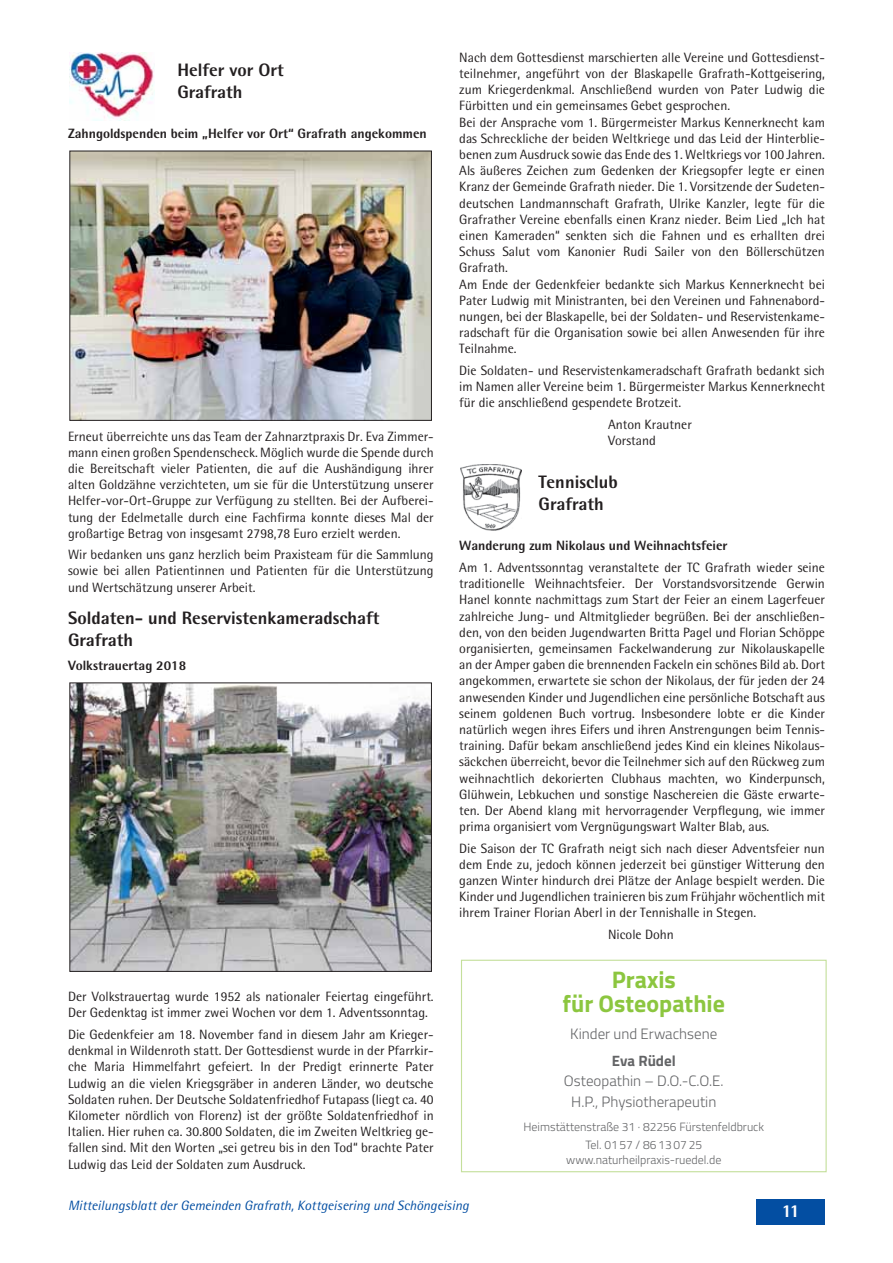
<style>
.page{position:relative;width:893px;height:1263px;background:#fff}
.page>*{position:absolute;margin:0;border:0;box-sizing:border-box;transform-origin:0 0}
.t1{font:700 24px/24px "Titillium Web";color:#8cc63f;text-align:center}
.t2{font:800 18px/21.6px "AT Rotis Semi Sans";color:#231f20}
.t3{font:800 18px "AT Rotis Semi Sans";color:#fff}
.t4{font:300 15px/21px "Titillium Web";color:#636466;text-align:center}
.t5{font:700 15px "Titillium Web";color:#636466}
.t6{font:13.5px/16.2px "AT Rotis Semi Sans";color:#231f20;text-align:justify}
.t7{font:800 13.5px "AT Rotis Semi Sans";color:#231f20}
.t8{font:italic 13.5px "AT Rotis Semi Sans";color:#034ea2}
.t9{font:300 12px/18px "Titillium Web";color:#636466;text-align:center}
</style>
<div class="page">
<img style="left:71px;top:153px;width:359px;height:266px">
<div style="left:69px;top:151px;width:363px;height:270px;border:1px solid #231f20"></div>
<img style="left:71px;top:685px;width:359px;height:285px">
<div style="left:69px;top:683px;width:363px;height:289px;border:1px solid #231f20"></div>
<img style="left:69px;top:53px;width:86px;height:68px">
<img style="left:461px;top:465px;width:60px;height:65px">
<div style="left:757px;top:1199px;width:68px;height:26px;background:#034ea2"></div>
<div style="left:461px;top:960px;width:366px;height:212px;border:1px solid #c4df9b"></div>
<h2 class="t2" style="left:177px;top:61px;width:108px">Helfer vor Ort<br>Grafrath</h2>
<p class="t7" style="left:68px;top:129px;width:360px">Zahngoldspenden beim „Helfer vor Ort“ Grafrath angekommen</p>
<p class="t6" style="left:68px;top:429px;width:367px">Erneut überreichte uns das Team der Zahnarztpraxis Dr. Eva Zimmer&shy;mann einen großen Spendenscheck. Möglich wurde die Spende durch die Bereitschaft vieler Patienten, die auf die Aushändigung ihrer alten Goldzähne verzichteten, um sie für die Unterstützung unserer Helfer-vor-Ort-Gruppe zur Verfügung zu stellten. Bei der Aufberei&shy;tung der Edelmetalle durch eine Fachfirma konnte dieses Mal der großartige Betrag von insgesamt 2798,78 Euro erzielt werden.</p>
<p class="t6" style="left:68px;top:548px;width:367px">Wir bedanken uns ganz herzlich beim Praxisteam für die Sammlung sowie bei allen Patientinnen und Patienten für die Unterstützung und Wertschätzung unserer Arbeit.</p>
<h2 class="t2" style="left:68px;top:609px;width:313px">Soldaten- und Reservistenkameradschaft<br>Grafrath</h2>
<p class="t7" style="left:68px;top:660px;width:120px">Volkstrauertag 2018</p>
<p class="t6" style="left:68px;top:990px;width:367px">Der Volkstrauertag wurde 1952 als nationaler Feiertag eingeführt.<br>Der Gedenktag ist immer zwei Wochen vor dem 1. Adventssonntag.</p>
<p class="t6" style="left:68px;top:1028px;width:367px">Die Gedenkfeier am 18. November fand in diesem Jahr am Krieger&shy;denkmal in Wildenroth statt. Der Gottesdienst wurde in der Pfarrkir&shy;che Maria Himmelfahrt gefeiert. In der Predigt erinnerte Pater Ludwig an die vielen Kriegsgräber in anderen Länder, wo deutsche Soldaten ruhen. Der Deutsche Soldatenfriedhof Futapass (liegt ca. 40<br>Kilometer nördlich von Florenz) ist der größte Soldatenfriedhof in Italien. Hier ruhen ca. 30.800 Soldaten, die im Zweiten Weltkrieg ge&shy;fallen sind. Mit den Worten „sei getreu bis in den Tod“ brachte Pater Ludwig das Leid der Soldaten zum Ausdruck.</p>
<p class="t6" style="left:459px;top:50px;width:367px;text-align:left">Nach dem Gottesdienst marschierten alle Vereine und Gottesdienst&shy;teilnehmer, angeführt von der Blaskapelle Grafrath-Kottgeisering, zum Kriegerdenkmal. Anschließend wurden von Pater Ludwig die Fürbitten und ein gemeinsames Gebet gesprochen.<br>Bei der Ansprache vom 1. Bürgermeister Markus Kennerknecht kam das Schreckliche der beiden Weltkriege und das Leid der Hinterblie&shy;benen zum Ausdruck sowie das Ende des 1. Weltkriegs vor 100 Jahren.<br>Als äußeres Zeichen zum Gedenken der Kriegsopfer legte er einen Kranz der Gemeinde Grafrath nieder. Die 1. Vorsitzende der Sudeten&shy;deutschen Landmannschaft Grafrath, Ulrike Kanzler, legte für die Grafrather Vereine ebenfalls einen Kranz nieder. Beim Lied „Ich hat einen Kameraden“ senkten sich die Fahnen und es erhallten drei Schuss Salut vom Kanonier Rudi Sailer von den Böllerschützen Grafrath.<br>Am Ende der Gedenkfeier bedankte sich Markus Kennerknecht bei Pater Ludwig mit Ministranten, bei den Vereinen und Fahnenabord&shy;nungen, bei der Blaskapelle, bei der Soldaten- und Reservistenkame&shy;radschaft für die Organisation sowie bei allen Anwesenden für ihre Teilnahme.</p>
<p class="t6" style="left:459px;top:363px;width:367px">Die Soldaten- und Reservistenkameradschaft Grafrath bedankt sich im Namen aller Vereine beim 1. Bürgermeister Markus Kennerknecht für die anschließend gespendete Brotzeit.</p>
<p class="t6" style="left:608px;top:417px;width:85px">Anton Krautner<br>Vorstand</p>
<h2 class="t2" style="left:539px;top:473px;width:81px">Tennisclub<br>Grafrath</h2>
<p class="t7" style="left:459px;top:541px;width:270px">Wanderung zum Nikolaus und Weihnachtsfeier</p>
<p class="t6" style="left:459px;top:561px;width:367px">Am 1. Adventssonntag veranstaltete der TC Grafrath wieder seine traditionelle Weihnachtsfeier. Der Vorstandsvorsitzende Gerwin Hanel konnte nachmittags zum Start der Feier an einem Lagerfeuer zahlreiche Jung- und Altmitglieder begrüßen. Bei der anschließen - den, von den beiden Jugendwarten Britta Pagel und Florian Schöppe organisierten, gemeinsamen Fackelwanderung zur Nikolauskapelle an der Amper gaben die brennenden Fackeln ein schönes Bild ab. Dort angekommen, erwartete sie schon der Nikolaus, der für jeden der 24 anwesenden Kinder und Jugendlichen eine persönliche Botschaft aus seinem goldenen Buch vortrug. Insbesondere lobte er die Kinder natürlich wegen ihres Eifers und ihren Anstrengungen beim Tennis - training. Dafür bekam anschließend jedes Kind ein kleines Nikolaus&shy;säckchen überreicht, bevor die Teilnehmer sich auf den Rückweg zum weihnachtlich dekorierten Clubhaus machten, wo Kinderpunsch, Glühwein, Lebkuchen und sonstige Naschereien die Gäste erwarte - ten. Der Abend klang mit hervorragender Verpflegung, wie immer prima organisiert vom Vergnügungswart Walter Blab, aus.</p>
<p class="t6" style="left:459px;top:841px;width:367px">Die Saison der TC Grafrath neigt sich nach dieser Adventsfeier nun dem Ende zu, jedoch können jederzeit bei günstiger Witterung den ganzen Winter hindurch drei Plätze der Anlage bespielt werden. Die Kinder und Jugendlichen trainieren bis zum Frühjahr wöchentlich mit ihrem Trainer Florian Aberl in der Tennishalle in Stegen.</p>
<p class="t6" style="left:608px;top:928px;width:67px">Nicole Dohn</p>
<h1 class="t1" style="left:562px;top:968px;width:164px">Praxis<br>für Osteopathie</h1>
<p class="t4" style="left:570px;top:1023px;width:149px">Kinder und Erwachsene</p>
<p class="t5" style="left:612px;top:1052px;width:66px">Eva Rüdel</p>
<p class="t4" style="left:564px;top:1070px;width:161px">Osteopathin – D.O.-C.O.E.<br>H.P., Physiotherapeutin</p>
<p class="t9" style="left:523px;top:1117px;width:242px">Heimstättenstraße 31 · 82256 Fürstenfeldbruck<br>Tel. 01 57 / 86 13 07 25</p>
<p class="t9" style="left:566px;top:1150px;width:157px">www.naturheilpraxis-ruedel.de</p>
<p class="t8" style="left:68px;top:1200px;width:402px">Mitteilungsblatt der Gemeinden Grafrath, Kottgeisering und Schöngeising</p>
<h2 class="t3" style="left:782px;top:1204px;width:20px">11</h2>
</div>
